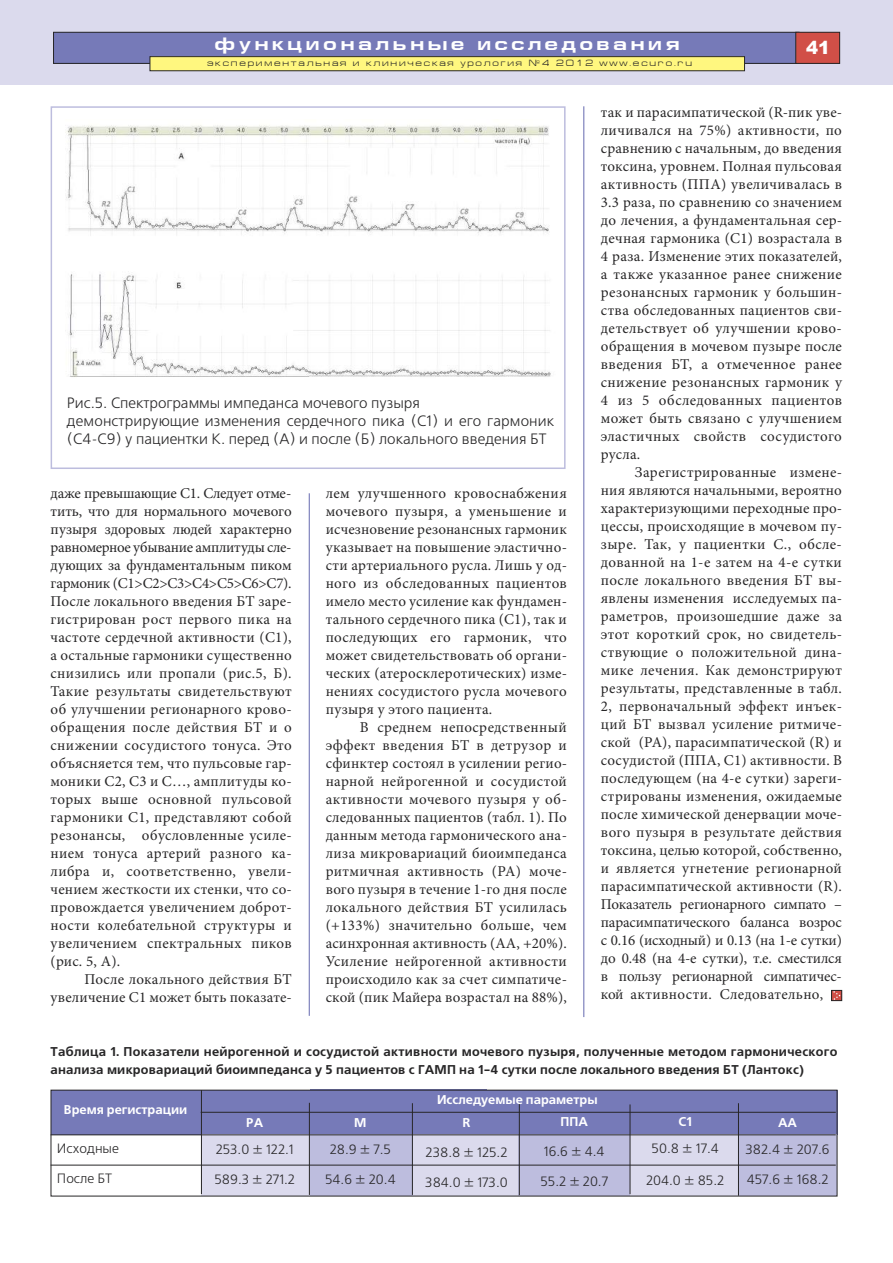
<style>
.page{position:relative;width:893px;height:1263px;background:#fff}
.page>*{position:absolute;margin:0;border:0;box-sizing:border-box;transform-origin:0 0}
.t1{font:700 18px "Europe Ext";letter-spacing:.2em;color:#fff}
.t2{font:900 18px "Arial";color:#fff}
.t3{font:15px/18px "Minion Pro";letter-spacing:.02em;color:#272627;text-align:justify}
.t4{font:15px/18px "Free Set C";color:#272627}
.t5{font:13.5px "Free Set C";color:#272627}
.t6{font:700 12.75px/18px "Free Set C";letter-spacing:.02em;color:#272627}
.t7{font:700 12.75px "Free Set C";color:#fff}
.t8{font:9px "Europe Ext";letter-spacing:.2em;color:#272627}
</style>
<div class="page">
<div style="left:0;top:0;width:893px;height:85px;background:#dbdaed"></div>
<div style="left:54px;top:32px;width:745px;height:31px;background:#767ab8"></div>
<div style="left:53px;top:32px;width:746px;height:32px;border:1px solid #272627"></div>
<div style="left:796px;top:32px;width:44px;height:31px;background:#d14f47"></div>
<div style="left:795px;top:32px;width:45px;height:32px;border:1px solid #272627"></div>
<div style="left:150px;top:57px;width:594px;height:14px;background:#fff77f"></div>
<div style="left:150px;top:56px;width:595px;height:15px;border:1px solid #272627"></div>
<hr style="left:309px;top:493px;width:1px;height:523px;background:#767ab8">
<hr style="left:583px;top:106px;width:1px;height:911px;background:#767ab8">
<div style="left:831px;top:990px;width:11px;height:11px;border:1px solid #272627"></div>
<svg style="left:832px;top:990px;width:9px;height:10px"></svg>
<img style="left:66px;top:125px;width:485px;height:252px">
<div style="left:51px;top:106px;width:515px;height:363px;border:2px solid #bdbdde"></div>
<div style="left:51px;top:1090px;width:786px;height:45px;background:#767ab8"></div>
<div style="left:630px;top:1135px;width:108px;height:61px;background:#dbdaed"></div>
<div style="left:413px;top:1135px;width:105px;height:61px;background:#dbdaed"></div>
<div style="left:201px;top:1134px;width:109px;height:62px;background:#dbdaed"></div>
<div style="left:518px;top:1134px;width:112px;height:62px;background:#bdbdde"></div>
<div style="left:738px;top:1134px;width:99px;height:62px;background:#bdbdde"></div>
<div style="left:310px;top:1134px;width:102px;height:62px;background:#bdbdde"></div>
<div style="left:51px;top:1090px;width:786px;height:106px;border:1px solid #272627"></div>
<hr style="left:51px;top:1134px;width:785px;height:1px;background:#272627">
<hr style="left:51px;top:1165px;width:785px;height:1px;background:#272627">
<hr style="left:201px;top:1112px;width:635px;height:1px;background:#272627">
<hr style="left:309px;top:1103px;width:1px;height:92px;background:#272627">
<hr style="left:201px;top:1090px;width:1px;height:104px;background:#272627">
<hr style="left:412px;top:1103px;width:1px;height:92px;background:#272627">
<hr style="left:630px;top:1104px;width:1px;height:90px;background:#272627">
<hr style="left:738px;top:1103px;width:1px;height:93px;background:#272627">
<hr style="left:519px;top:1103px;width:1px;height:92px;background:#272627">
<p class="t1" style="left:214px;top:37px;width:467px">функциональные исследования</p>
<p class="t8" style="left:207px;top:60px;width:486px">экспериментальная и клиническая урология №4 2012 www.ecuro.ru</p>
<p class="t2" style="left:806px;top:34px;width:26px">41</p>
<p class="t4" style="left:67px;top:394px;width:489px">Рис.5. Спектрограммы импеданса мочевого пузыря демонстрирующие изменения сердечного пика (С1) и его гармоник (С4-С9) у пациентки К. перед (А) и после (Б) локального введения БТ</p>
<p class="t3" style="left:51px;top:485px;width:243px">даже превышающие С1. Следует отме&shy;тить, что для нормального мочевого пузыря здоровых людей характерно равномерное убывание амплитуды сле&shy;дующих за фундаментальным пиком гармоник (С1&gt;С2&gt;С3&gt;С4&gt;С5&gt;С6&gt;С7).<br>После локального введения БТ заре&shy;гистрирован рост первого пика на частоте сердечной активности (С1), а остальные гармоники существенно снизились или пропали (рис.5, Б).<br>Такие результаты свидетельствуют об улучшении регионарного крово&shy;обращения после действия БТ и о снижении сосудистого тонуса. Это объясняется тем, что пульсовые гар&shy;моники C2, C3 и C…, амплитуды ко&shy;торых выше основной пульсовой гармоники C1, представляют собой резонансы, обусловленные усиле&shy;нием тонуса артерий разного ка&shy;либра и, соответственно, увели&shy;чением жесткости их стенки, что со&shy;провождается увеличением доброт&shy;ности колебательной структуры и увеличением спектральных пиков (рис. 5, А).</p>
<p class="t3" style="left:51px;top:971px;width:243px;text-align:right">После локального действия БТ увеличение С1 может быть показате-</p>
<p class="t3" style="left:326px;top:485px;width:243px">лем улучшенного кровоснабжения мочевого пузыря, а уменьшение и исчезновение резонансных гармоник указывает на повышение эластично&shy;сти артериального русла. Лишь у од&shy;ного из обследованных пациентов имело место усиление как фундамен&shy;тального сердечного пика (С1), так и последующих его гармоник, что может свидетельствовать об органи&shy;ческих (атеросклеротических) изме&shy;нениях сосудистого русла мочевого пузыря у этого пациента.</p>
<p class="t3" style="left:326px;top:719px;width:243px;text-indent:34px">В среднем непосредственный эффект введения БТ в детрузор и сфинктер состоял в усилении регио&shy;нарной нейрогенной и сосудистой активности мочевого пузыря у об&shy;следованных пациентов (табл. 1). По данным метода гармонического ана&shy;лиза микровариаций биоимпеданса ритмичная активность (РА) моче&shy;вого пузыря в течение 1-го дня после локального действия БТ усилилась (+133%) значительно больше, чем асинхронная активность (АА, +20%).<br>Усиление нейрогенной активности происходило как за счет симпатиче&shy;ской (пик Майера возрастал на 88%),</p>
<p class="t3" style="left:601px;top:105px;width:243px">так и парасимпатической (R-пик уве&shy;личивался на 75%) активности, по сравнению с начальным, до введения токсина, уровнем. Полная пульсовая активность (ППА) увеличивалась в 3.3 раза, по сравнению со значением до лечения, а фундаментальная сер&shy;дечная гармоника (С1) возрастала в 4 раза. Изменение этих показателей, а также указанное ранее снижение резонансных гармоник у большин&shy;ства обследованных пациентов сви&shy;детельствует об улучшении крово&shy;обращения в мочевом пузыре после введения БТ, а отмеченное ранее снижение резонансных гармоник у 4 из 5 обследованных пациентов может быть связано с улучшением эластичных свойств сосудистого русла.</p>
<p class="t3" style="left:601px;top:465px;width:243px;text-indent:34px">Зарегистрированные измене&shy;ния являются начальными, вероятно характеризующими переходные про&shy;цессы, происходящие в мочевом пу&shy;зыре. Так, у пациентки С., обсле&shy;дованной на 1-е затем на 4-е сутки после локального введения БТ вы&shy;явлены изменения исследуемых па&shy;раметров, произошедшие даже за этот короткий срок, но свидетель&shy;ствующие о положительной дина&shy;мике лечения. Как демонстрируют результаты, представленные в табл.<br>2, первоначальный эффект инъек&shy;ций БТ вызвал усиление ритмиче&shy;ской (РА), парасимпатической (R) и сосудистой (ППА, С1) активности. В последующем (на 4-е сутки) зареги&shy;стрированы изменения, ожидаемые после химической денервации моче&shy;вого пузыря в результате действия токсина, целью которой, собственно, и является угнетение регионарной парасимпатической активности (R).<br>Показатель регионарного симпато – парасимпатического баланса возрос с 0.16 (исходный) и 0.13 (на 1-е сутки) до 0.48 (на 4-е сутки), т.е. сместился в пользу регионарной симпатичес&shy;кой активности. Следовательно,</p>
<p class="t6" style="left:51px;top:1042px;width:788px">Таблица 1. Показатели нейрогенной и сосудистой активности мочевого пузыря, полученные методом гармонического анализа микровариаций биоимпеданса у 5 пациентов с ГАМП на 1-4 сутки после локального введения БТ (Лантокс)</p>
<p class="t7" style="left:64px;top:1102px;width:125px">Время регистрации</p>
<p class="t5" style="left:57px;top:1141px;width:63px">Исходные</p>
<p class="t5" style="left:57px;top:1171px;width:57px">После БТ</p>
<p class="t7" style="left:246px;top:1115px;width:19px">PA</p>
<p class="t5" style="left:216px;top:1142px;width:80px">253.0 ± 122.1</p>
<p class="t5" style="left:214px;top:1172px;width:82px">589.3 ± 271.2</p>
<p class="t7" style="left:354px;top:1115px;width:14px">M</p>
<p class="t5" style="left:330px;top:1142px;width:63px">28.9 ± 7.5</p>
<p class="t5" style="left:325px;top:1172px;width:72px">54.6 ± 20.4</p>
<p class="t7" style="left:437px;top:1092px;width:162px">Исследуемые параметры</p>
<p class="t7" style="left:462px;top:1115px;width:10px">R</p>
<p class="t5" style="left:426px;top:1145px;width:83px">238.8 ± 125.2</p>
<p class="t5" style="left:425px;top:1175px;width:84px">384.0 ± 173.0</p>
<p class="t7" style="left:560px;top:1114px;width:29px">ППА</p>
<p class="t5" style="left:544px;top:1144px;width:62px">16.6 ± 4.4</p>
<p class="t5" style="left:540px;top:1174px;width:69px">55.2 ± 20.7</p>
<p class="t7" style="left:678px;top:1114px;width:15px">C1</p>
<p class="t5" style="left:652px;top:1141px;width:69px">50.8 ± 17.4</p>
<p class="t5" style="left:646px;top:1172px;width:80px">204.0 ± 85.2</p>
<p class="t7" style="left:778px;top:1115px;width:21px">AA</p>
<p class="t5" style="left:745px;top:1142px;width:86px">382.4 ± 207.6</p>
<p class="t5" style="left:747px;top:1172px;width:83px">457.6 ± 168.2</p>
</div>
